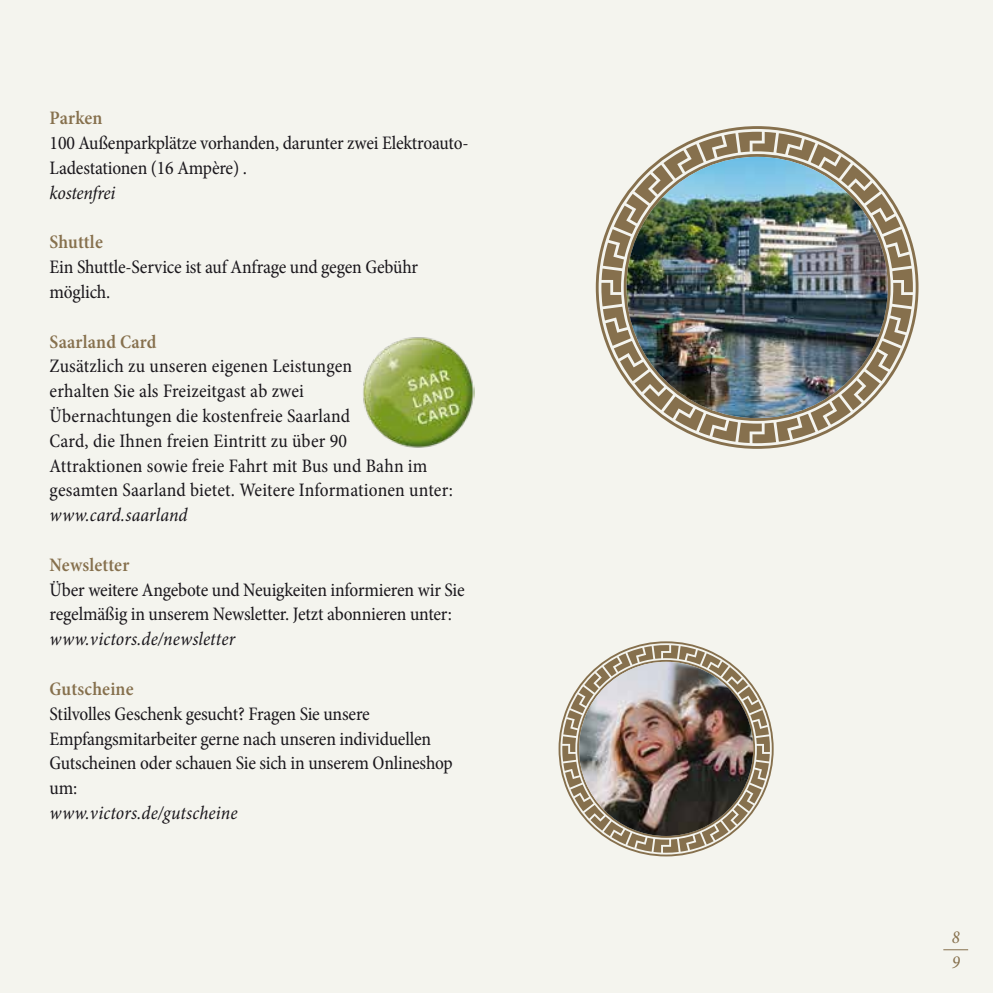
<style>
.page{position:relative;width:993px;height:993px;background:#fff}
.page>*{position:absolute;margin:0;border:0;box-sizing:border-box;transform-origin:0 0}
.t1{font:condensed 19.25px/24.8px "Minion Pro";letter-spacing:-.01em;color:#1a171c}
.t2{font:condensed 19.25px/24.8px "Minion Pro";letter-spacing:.01em;color:#1a171c}
.t3{font:italic condensed 19.25px "Minion Pro";letter-spacing:.005em;color:#1a171c}
.t4{font:600 condensed 19.25px "Minion Pro";letter-spacing:.01em;color:#86704d}
.t5{font:italic condensed 19.25px "Minion Pro";letter-spacing:-.015em;color:#1a171c}
.t6{font:italic condensed 18.38px/24.8px "Minion Pro";color:#86704d}
</style>
<div class="page">
<div style="left:0;top:0;width:992px;height:992px;background:#f4f4ee"></div>
<svg style="left:595px;top:126px;width:323px;height:322px"></svg>
<svg style="left:601px;top:132px;width:311px;height:311px"></svg>
<img style="left:626px;top:157px;width:261px;height:261px;border-radius:131px">
<svg style="left:558px;top:641px;width:215px;height:215px"></svg>
<svg style="left:562px;top:645px;width:207px;height:207px"></svg>
<img style="left:579px;top:661px;width:174px;height:174px;border-radius:87px">
<img style="left:363px;top:337px;width:111px;height:111px">
<svg style="left:943px;top:949px;width:24px;height:1px"></svg>
<p class="t4" style="left:50px;top:105px;width:54px">Parken</p>
<p class="t1" style="left:50px;top:131px;width:420px">100 Außenparkplätze vorhanden, darunter zwei Elektroauto-<br>Ladestationen (16 Ampère) .</p>
<p class="t5" style="left:50px;top:179px;width:67px">kostenfrei</p>
<p class="t4" style="left:50px;top:229px;width:55px">Shuttle</p>
<p class="t1" style="left:50px;top:254px;width:370px">Ein Shuttle-Service ist auf Anfrage und gegen Gebühr möglich.</p>
<p class="t4" style="left:50px;top:328px;width:108px">Saarland Card</p>
<p class="t2" style="left:50px;top:354px;width:405px">Zusätzlich zu unseren eigenen Leistungen<br>erhalten Sie als Freizeitgast ab zwei<br>Übernachtungen die kostenfreie Saarland<br>Card, die Ihnen freien Eintritt zu über 90<br>Attraktionen sowie freie Fahrt mit Bus und Bahn im gesamten Saarland bietet. Weitere Informationen unter:</p>
<p class="t3" style="left:50px;top:502px;width:139px">www.card.saarland</p>
<p class="t4" style="left:50px;top:551px;width:81px">Newsletter</p>
<p class="t1" style="left:50px;top:577px;width:416px">Über weitere Angebote und Neuigkeiten informieren wir Sie regelmäßig in unserem Newsletter. Jetzt abonnieren unter:</p>
<p class="t3" style="left:50px;top:626px;width:187px">www.victors.de/newsletter</p>
<p class="t4" style="left:50px;top:675px;width:85px">Gutscheine</p>
<p class="t1" style="left:50px;top:701px;width:404px">Stilvolles Geschenk gesucht? Fragen Sie unsere Empfangsmitarbeiter gerne nach unseren individuellen Gutscheinen oder schauen Sie sich in unserem Onlineshop um:</p>
<p class="t3" style="left:50px;top:799px;width:189px">www.victors.de/gutscheine</p>
<p class="t6" style="left:951px;top:924px;width:10px">8<br>9</p>
</div>
